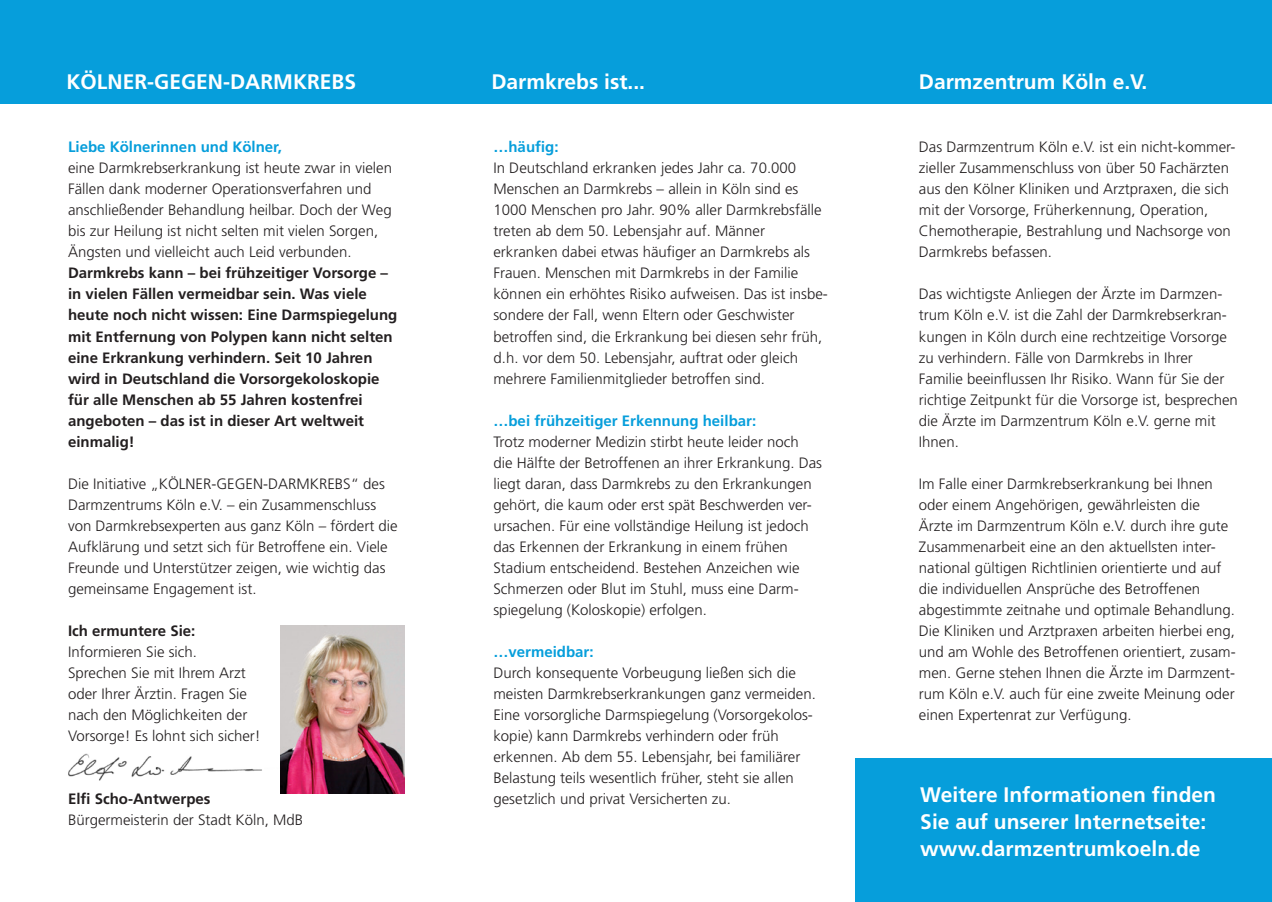
<style>
.page{position:relative;width:1272px;height:902px;background:#fff}
.page>*{position:absolute;margin:0;border:0;box-sizing:border-box;transform-origin:0 0}
.t1{font:700 21px/27px "Frutiger LT Std";color:#fff}
.t2{font:300 15px/21px "Frutiger";color:#231f20}
.t3{font:700 15px/21px "Frutiger LT Std";color:#231f20}
.t4{font:700 15px "Frutiger LT Std";color:#069edb}
</style>
<div class="page">
<div style="left:0;top:0;width:1271px;height:103px;background:#069edb"></div>
<img style="left:68px;top:748px;width:213px;height:34px">
<div style="left:855px;top:758px;width:416px;height:143px;background:#069edb"></div>
<img style="left:281px;top:625px;width:123px;height:168px">
<h1 class="t1" style="left:67px;top:69px;width:291px">KÖLNER-GEGEN-DARMKREBS</h1>
<h1 class="t1" style="left:491px;top:69px;width:155px">Darmkrebs ist...</h1>
<h1 class="t1" style="left:918px;top:68px;width:230px">Darmzentrum Köln e.V.</h1>
<p class="t4" style="left:68px;top:138px;width:215px">Liebe Kölnerinnen und Kölner,</p>
<p class="t2" style="left:68px;top:158px;width:325px">eine Darmkrebserkrankung ist heute zwar in vielen Fällen dank moderner Operationsverfahren und anschließender Behandlung heilbar. Doch der Weg bis zur Heilung ist nicht selten mit vielen Sorgen, Ängsten und vielleicht auch Leid verbunden.</p>
<p class="t3" style="left:68px;top:263px;width:331px">Darmkrebs kann – bei frühzeitiger Vorsorge – in vielen Fällen vermeidbar sein. Was viele heute noch nicht wissen: Eine Darmspiegelung mit Entfernung von Polypen kann nicht selten eine Erkrankung verhindern. Seit 10 Jahren wird in Deutschland die Vorsorgekoloskopie für alle Menschen ab 55 Jahren kostenfrei angeboten – das ist in dieser Art weltweit einmalig!</p>
<p class="t2" style="left:68px;top:473px;width:331px">Die Initiative „KÖLNER-GEGEN-DARMKREBS“ des Darmzentrums Köln e.V. – ein Zusammenschluss von Darmkrebsexperten aus ganz Köln – fördert die Aufklärung und setzt sich für Betroffene ein. Viele Freunde und Unterstützer zeigen, wie wichtig das gemeinsame Engagement ist.</p>
<p class="t3" style="left:68px;top:620px;width:129px">Ich ermuntere Sie:</p>
<p class="t2" style="left:68px;top:641px;width:194px">Informieren Sie sich.<br>Sprechen Sie mit Ihrem Arzt oder Ihrer Ärztin. Fragen Sie nach den Möglichkeiten der<br>Vorsorge! Es lohnt sich sicher!</p>
<p class="t3" style="left:68px;top:788px;width:144px">Elfi Scho-Antwerpes</p>
<p class="t2" style="left:68px;top:809px;width:237px">Bürgermeisterin der Stadt Köln, MdB</p>
<p class="t4" style="left:493px;top:138px;width:67px">…häufig:</p>
<p class="t2" style="left:493px;top:158px;width:336px">In Deutschland erkranken jedes Jahr ca. 70.000<br>Menschen an Darmkrebs – allein in Köln sind es 1000 Menschen pro Jahr. 90% aller Darmkrebsfälle treten ab dem 50. Lebensjahr auf. Männer erkranken dabei etwas häufiger an Darmkrebs als Frauen. Menschen mit Darmkrebs in der Familie können ein erhöhtes Risiko aufweisen. Das ist insbe&shy;sondere der Fall, wenn Eltern oder Geschwister betroffen sind, die Erkrankung bei diesen sehr früh, d.h. vor dem 50. Lebensjahr, auftrat oder gleich mehrere Familienmitglieder betroffen sind.</p>
<p class="t4" style="left:493px;top:411px;width:264px">…bei frühzeitiger Erkennung heilbar:</p>
<p class="t2" style="left:493px;top:431px;width:330px">Trotz moderner Medizin stirbt heute leider noch<br>die Hälfte der Betroffenen an ihrer Erkrankung. Das liegt daran, dass Darmkrebs zu den Erkrankungen gehört, die kaum oder erst spät Beschwerden ver&shy;ursachen. Für eine vollständige Heilung ist jedoch das Erkennen der Erkrankung in einem frühen Stadium entscheidend. Bestehen Anzeichen wie Schmerzen oder Blut im Stuhl, muss eine Darm&shy;spiegelung (Koloskopie) erfolgen.</p>
<p class="t4" style="left:493px;top:642px;width:102px">…vermeidbar:</p>
<p class="t2" style="left:493px;top:662px;width:324px">Durch konsequente Vorbeugung ließen sich die meisten Darmkrebserkrankungen ganz vermeiden.<br>Eine vorsorgliche Darmspiegelung (Vorsorgekolos&shy;kopie) kann Darmkrebs verhindern oder früh erkennen. Ab dem 55. Lebensjahr, bei familiärer Belastung teils wesentlich früher, steht sie allen gesetzlich und privat Versicherten zu.</p>
<p class="t2" style="left:918px;top:137px;width:318px">Das Darmzentrum Köln e.V. ist ein nicht-kommer&shy;zieller Zusammenschluss von über 50 Fachärzten aus den Kölner Kliniken und Arztpraxen, die sich mit der Vorsorge, Früherkennung, Operation, Chemotherapie, Bestrahlung und Nachsorge von Darmkrebs befassen.</p>
<p class="t2" style="left:918px;top:284px;width:320px">Das wichtigste Anliegen der Ärzte im Darmzen&shy;trum Köln e.V. ist die Zahl der Darmkrebserkran&shy;kungen in Köln durch eine rechtzeitige Vorsorge zu verhindern. Fälle von Darmkrebs in Ihrer Familie beeinflussen Ihr Risiko. Wann für Sie der richtige Zeitpunkt für die Vorsorge ist, besprechen die Ärzte im Darmzentrum Köln e.V. gerne mit Ihnen.</p>
<p class="t2" style="left:918px;top:473px;width:318px">Im Falle einer Darmkrebserkrankung bei Ihnen oder einem Angehörigen, gewährleisten die Ärzte im Darmzentrum Köln e.V. durch ihre gute Zusammenarbeit eine an den aktuellsten inter&shy;national gültigen Richtlinien orientierte und auf die individuellen Ansprüche des Betroffenen abgestimmte zeitnahe und optimale Behandlung.<br>Die Kliniken und Arztpraxen arbeiten hierbei eng, und am Wohle des Betroffenen orientiert, zusam&shy;men. Gerne stehen Ihnen die Ärzte im Darmzent&shy;rum Köln e.V. auch für eine zweite Meinung oder einen Expertenrat zur Verfügung.</p>
<h1 class="t1" style="left:920px;top:780px;width:297px">Weitere Informationen finden<br>Sie auf unserer Internetseite: www.darmzentrumkoeln.de</h1>
</div>
